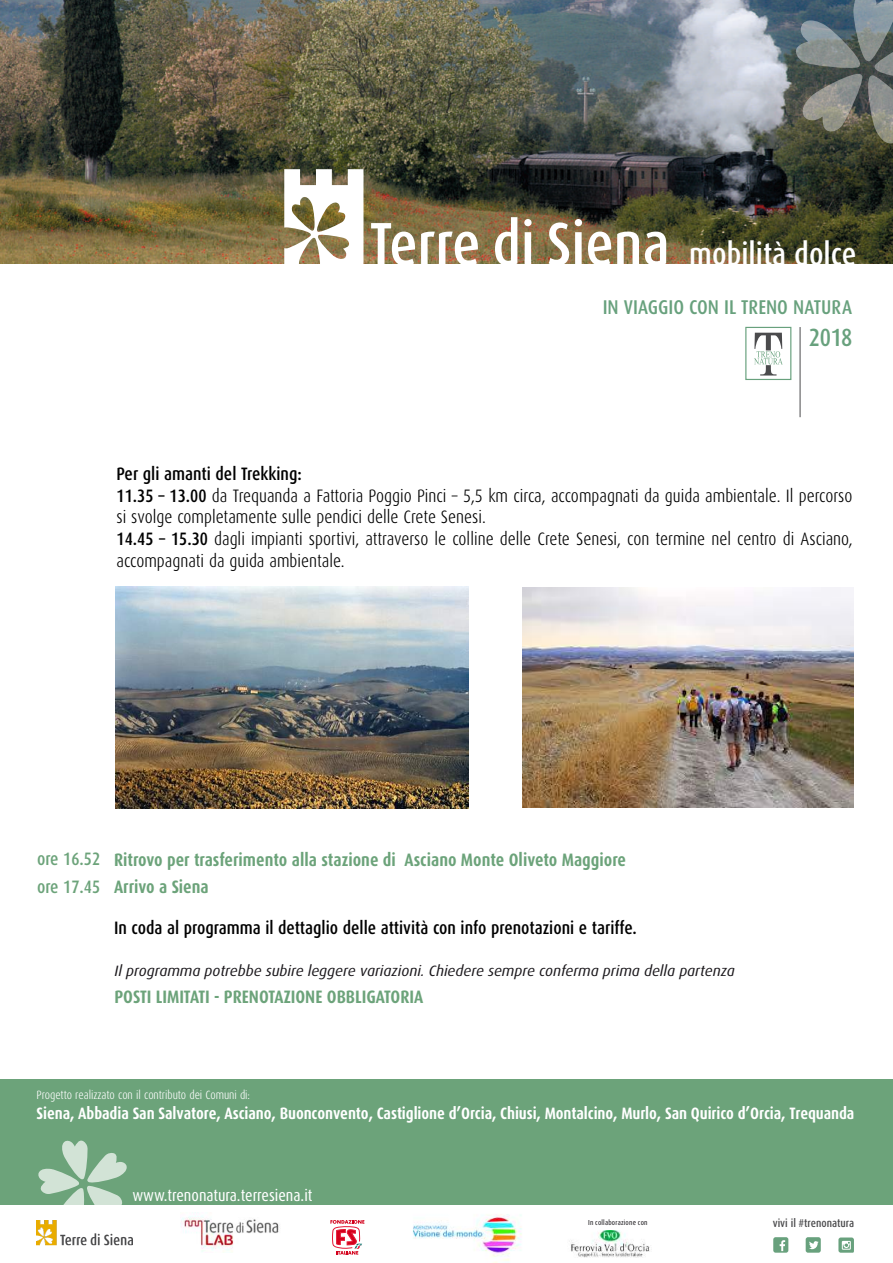
<style>
.page{position:relative;width:893px;height:1263px;background:#fff}
.page>*{position:absolute;margin:0;border:0;box-sizing:border-box;transform-origin:0 0}
.t1{font:500 31.5px "Dax Condensed";color:#fff}
.t2{font:500 24.9px "Dax Condensed";color:#68a17d}
.t3{font:500 19.95px "Dax Condensed";color:#68a17d}
.t4{font:300 18px/21.6px "Dax Condensed";color:#000}
.t5{font:700 18px/27.6px "Dax Condensed";color:#6ca37a}
.t6{font:500 18px "Dax Condensed";color:#000}
.t7{font:500 18px/27.6px "Dax Condensed";color:#6ca37a}
.t8{font:700 16.5px "Dax Condensed";letter-spacing:-.005em;color:#fff}
.t9{font:16.5px "Dax Condensed";color:#fff}
.t10{font:italic 15px "Dax";color:#1a171b}
.t11{font:300 12px "Dax Condensed";letter-spacing:-.005em;color:#fff}
.t12{font:500 11.4px "Dax Condensed";color:#4b4b4d}
.t13{font:7.35px "Dax Condensed";letter-spacing:.03em;color:#1a171b}
.s1{font-size:61.05px}
.s2{font-weight:500}
</style>
<div class="page">
<img style="left:0;top:0;width:893px;height:264px">
<div style="left:0;top:1079px;width:893px;height:126px;background:#6ca37a"></div>
<svg style="left:284px;top:169px;width:79px;height:95px"></svg>
<svg style="left:795px;top:0;width:98px;height:144px;background:#6b7371"></svg>
<img style="left:412px;top:1214px;width:110px;height:49px">
<img style="left:569px;top:1230px;width:81px;height:27px">
<svg style="left:330px;top:1220px;width:34px;height:34px"></svg>
<svg style="left:38px;top:1140px;width:89px;height:65px"></svg>
<hr style="left:800px;top:327px;width:1px;height:90px;background:#4b4b4d">
<svg style="left:754px;top:333px;width:29px;height:42px"></svg>
<div style="left:745px;top:327px;width:46px;height:53px;border:1px solid #68a17d"></div>
<img style="left:37px;top:1220px;width:95px;height:25px">
<img style="left:180px;top:1212px;width:100px;height:40px">
<div style="left:773px;top:1237px;width:15px;height:16px;background:#68a17d;border-radius:2px"></div>
<svg style="left:780px;top:1240px;width:5px;height:11px"></svg>
<svg style="left:838px;top:1237px;width:16px;height:16px"></svg>
<div style="left:806px;top:1237px;width:15px;height:16px;background:#68a17d;border-radius:2px"></div>
<svg style="left:809px;top:1241px;width:10px;height:8px"></svg>
<img style="left:115px;top:587px;width:353px;height:221px">
<img style="left:522px;top:588px;width:331px;height:219px">
<h1 class="t1" style="left:370px;top:237px;width:488px"><span class="s1">Terre di Siena</span> mobilità dolce</h1>
<p class="t3" style="left:603px;top:296px;width:251px">IN VIAGGIO CON IL TRENO NATURA</p>
<h2 class="t2" style="left:809px;top:324px;width:45px">2018</h2>
<p class="t4" style="left:116px;top:463px;width:738px"><span class="s2">Per gli amanti del Trekking:<br>11.35 – 13.00</span> da Trequanda a Fattoria Poggio Pinci – 5,5 km circa, accompagnati da guida ambientale. Il percorso si svolge completamente sulle pendici delle Crete Senesi.<br><span class="s2">14.45 – 15.30</span> dagli impianti sportivi, attraverso le colline delle Crete Senesi, con termine nel centro di Asciano, accompagnati da guida ambientale.</p>
<p class="t7" style="left:37px;top:845px;width:65px">ore 16.52 ore 17.45</p>
<p class="t5" style="left:114px;top:846px;width:513px">Ritrovo per trasferimento alla stazione di Asciano Monte Oliveto Maggiore<br>Arrivo a Siena</p>
<p class="t6" style="left:114px;top:917px;width:524px">In coda al programma il dettaglio delle attività con info prenotazioni e tariffe.</p>
<p class="t10" style="left:115px;top:962px;width:622px">Il programma potrebbe subire leggere variazioni. Chiedere sempre conferma prima della partenza</p>
<p class="t5" style="left:115px;top:983px;width:310px">POSTI LIMITATI - PRENOTAZIONE OBBLIGATORIA</p>
<p class="t11" style="left:37px;top:1088px;width:215px">Progetto realizzato con il contributo dei Comuni di:</p>
<p class="t8" style="left:37px;top:1104px;width:819px">Siena, Abbadia San Salvatore, Asciano, Buonconvento, Castiglione d’Orcia, Chiusi, Montalcino, Murlo, San Quirico d’Orcia, Trequanda</p>
<p class="t9" style="left:132px;top:1186px;width:182px">www.trenonatura.terresiena.it</p>
<p class="t13" style="left:588px;top:1219px;width:61px">In collaborazione con</p>
<p class="t12" style="left:773px;top:1216px;width:83px">vivi il #trenonatura</p>
</div>
